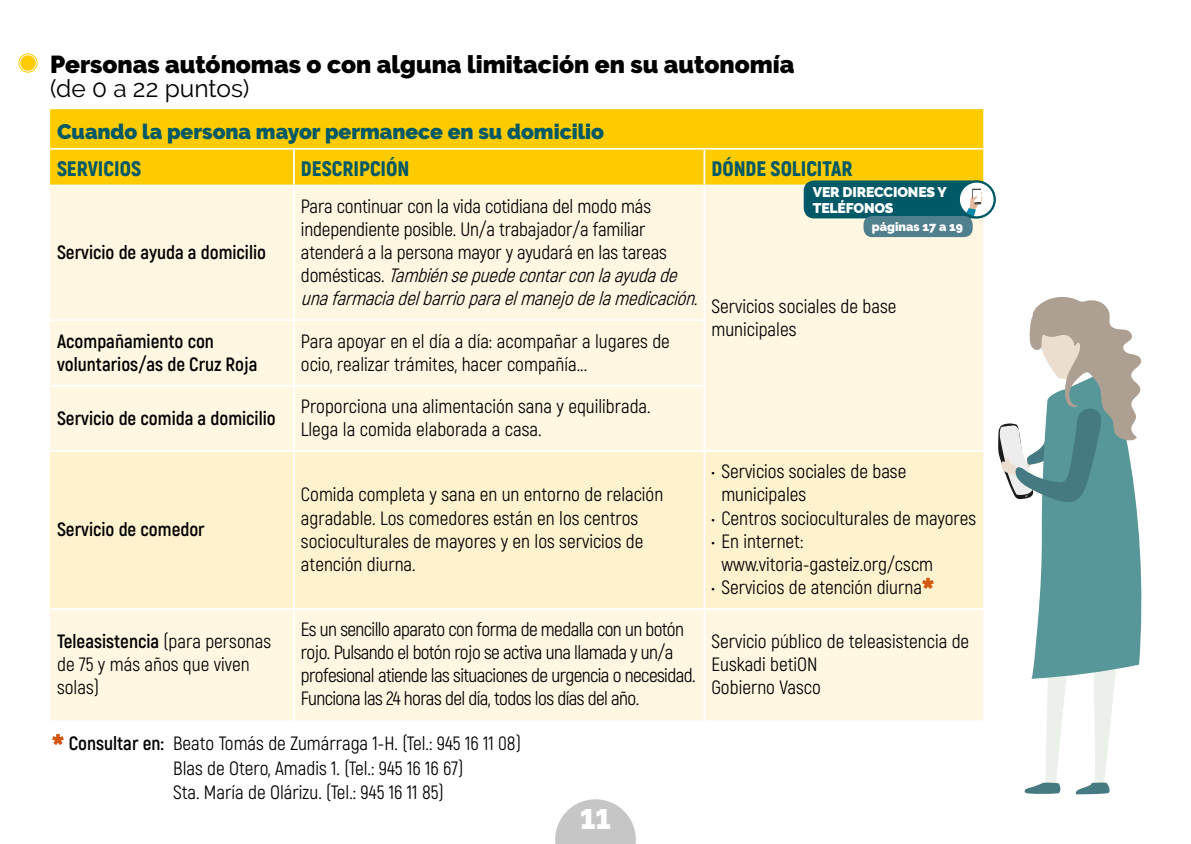
<style>
.page{position:relative;width:1191px;height:844px;background:#fff}
.page>*{position:absolute;margin:0;border:0;box-sizing:border-box;transform-origin:0 0}
.t1{font:900 28px "Raleway";color:#fff}
.t2{font:900 24.5px "Raleway";color:#000}
.t3{font:24.5px "Raleway";color:#000}
.t4{font:900 21px "Raleway";color:#005967}
.t5{font:900 21px "Akrobat";color:#005967}
.t6{font:19.25px/23.1px "Akrobat";color:#000}
.t7{font:19.25px/23.1px "Akrobat";letter-spacing:-.03em;color:#000}
.t8{font:700 19.25px/23.1px "Akrobat";color:#000}
.t9{font:900 14px/15.8px "Raleway";letter-spacing:-.01em;color:#fff}
.t10{font:900 12.25px "Raleway";color:#fff}
.s1{font-style:italic}
.s2{font-weight:700}
</style>
<div class="page">
<svg style="left:555px;top:799px;width:81px;height:44px"></svg>
<svg style="left:20px;top:55px;width:16px;height:16px"></svg>
<div style="left:19px;top:54px;width:18px;height:18px;border:1px solid #fdcb00;border-radius:50%"></div>
<div style="left:22px;top:56px;width:13px;height:13px;border:1px solid #fdcb00;border-radius:50%"></div>
<div style="left:50px;top:109px;width:933px;height:75px;background:#fdcb00"></div>
<div style="left:50px;top:186px;width:933px;height:534px;background:#fff7e2"></div>
<div style="left:50px;top:452px;width:933px;height:155px;background:#fff2ce"></div>
<hr style="left:293px;top:150px;width:2px;height:34px;background:#fff">
<hr style="left:703px;top:150px;width:2px;height:34px;background:#fff">
<hr style="left:293px;top:186px;width:2px;height:133px;background:#fff">
<hr style="left:703px;top:186px;width:2px;height:133px;background:#fff">
<hr style="left:50px;top:319px;width:244px;height:2px;background:#fff">
<hr style="left:294px;top:319px;width:411px;height:2px;background:#fff">
<hr style="left:293px;top:321px;width:2px;height:64px;background:#fff">
<hr style="left:703px;top:321px;width:2px;height:64px;background:#fff">
<hr style="left:50px;top:385px;width:244px;height:1px;background:#fff">
<hr style="left:294px;top:385px;width:411px;height:1px;background:#fff">
<hr style="left:293px;top:386px;width:2px;height:64px;background:#fff">
<hr style="left:703px;top:386px;width:2px;height:64px;background:#fff">
<hr style="left:50px;top:450px;width:244px;height:2px;background:#fff">
<hr style="left:294px;top:450px;width:410px;height:2px;background:#fff">
<hr style="left:293px;top:452px;width:2px;height:155px;background:#fff">
<hr style="left:704px;top:450px;width:279px;height:2px;background:#fff">
<hr style="left:703px;top:452px;width:2px;height:155px;background:#fff">
<hr style="left:50px;top:607px;width:244px;height:2px;background:#fff">
<hr style="left:294px;top:607px;width:410px;height:2px;background:#fff">
<hr style="left:293px;top:609px;width:2px;height:111px;background:#fff">
<hr style="left:704px;top:607px;width:279px;height:2px;background:#fff">
<hr style="left:703px;top:609px;width:2px;height:111px;background:#fff">
<hr style="left:50px;top:148px;width:244px;height:2px;background:#fff">
<hr style="left:294px;top:148px;width:410px;height:2px;background:#fff">
<hr style="left:704px;top:148px;width:279px;height:2px;background:#fff">
<svg style="left:922px;top:577px;width:12px;height:12px"></svg>
<svg style="left:52px;top:734px;width:12px;height:11px"></svg>
<svg style="left:998px;top:297px;width:144px;height:497px"></svg>
<div style="left:863px;top:216px;width:109px;height:21px;background:#507f8d;border-radius:9px"></div>
<svg style="left:803px;top:180px;width:192px;height:38px;background:#277179"></svg>
<div style="left:957px;top:180px;width:38px;height:38px;border:2px solid #005967;border-radius:50%"></div>
<p class="t2" style="left:50px;top:50px;width:746px">Personas autónomas o con alguna limitación en su autonomía</p>
<p class="t3" style="left:50px;top:74px;width:201px">(de 0 a 22 puntos)</p>
<p class="t4" style="left:57px;top:119px;width:548px">Cuando la persona mayor permanece en su domicilio</p>
<p class="t5" style="left:57px;top:154px;width:85px">SERVICIOS</p>
<p class="t5" style="left:301px;top:154px;width:110px">DESCRIPCIÓN</p>
<p class="t5" style="left:711px;top:154px;width:143px">DÓNDE SOLICITAR</p>
<p class="t9" style="left:812px;top:184px;width:136px">VER DIRECCIONES Y<br>TELÉFONOS</p>
<p class="t10" style="left:872px;top:219px;width:93px">páginas 17 a 19</p>
<p class="t6" style="left:301px;top:194px;width:597px">Para continuar con la vida cotidiana del modo más<br>independiente posible. Un/a trabajador/a familiar<br>atenderá a la persona mayor y ayudará en las tareas<br>d o m é s t i c a s . <span class="s1">Tambiénsepuedecontarconlaayudade unafarmaciadelbarrioparaelmanejodelamedicación.</span> S e r v i c i o s s o c i a l e s d e b a s e</p>
<p class="t6" style="left:711px;top:318px;width:86px">municipales</p>
<p class="t8" style="left:57px;top:241px;width:210px">Servicio de ayuda a domicilio</p>
<p class="t8" style="left:57px;top:329px;width:202px">Acompañamiento con voluntarios/as de Cruz Roja</p>
<p class="t6" style="left:301px;top:329px;width:370px">Para apoyar en el día a día: acompañar a lugares de ocio, realizar trámites, hacer compañía...</p>
<p class="t8" style="left:57px;top:406px;width:220px">Servicio de comida a domicilio</p>
<p class="t6" style="left:301px;top:394px;width:351px">Proporciona una alimentación sana y equilibrada.<br>Llega la comida elaborada a casa.</p>
<p class="t8" style="left:57px;top:518px;width:149px">Servicio de comedor</p>
<p class="t6" style="left:301px;top:483px;width:364px">Comida completa y sana en un entorno de relación agradable. Los comedores están en los centros socioculturales de mayores y en los servicios de atención diurna.</p>
<p class="t6" style="left:721px;top:460px;width:186px;text-indent:-10px">• Servicios sociales de base municipales</p>
<p class="t6" style="left:711px;top:506px;width:266px">• Centros socioculturales de mayores</p>
<p class="t6" style="left:721px;top:529px;width:213px;text-indent:-10px">• En internet: www.vitoria-gasteiz.org/cscm</p>
<p class="t6" style="left:711px;top:575px;width:212px">• Servicios de atención diurna</p>
<p class="t6" style="left:57px;top:629px;width:215px"><span class="s2">Teleasistencia</span> (para personas de 75 y más años que viven solas)</p>
<p class="t7" style="left:301px;top:617px;width:396px">Es un sencillo aparato con forma de medalla con un botón rojo. Pulsando el botón rojo se activa una llamada y un/a profesional atiende las situaciones de urgencia o necesidad.<br>Funciona las 24 horas del día, todos los días del año.</p>
<p class="t6" style="left:711px;top:629px;width:259px">Servicio público de teleasistencia de<br>Euskadi betiON<br>Gobierno Vasco</p>
<p class="t6" style="left:173px;top:730px;width:349px;line-height:24.8px;text-indent:-104px"><span class="s2">Consultar en:</span> Beato Tomás de Zumárraga 1-H. (Tel.: 945 16 11 08)<br>Blas de Otero, Amadis 1. (Tel.: 945 16 16 67)<br>Sta. María de Olárizu. (Tel.: 945 16 11 85)</p>
<h1 class="t1" style="left:580px;top:802px;width:32px">11</h1>
</div>
